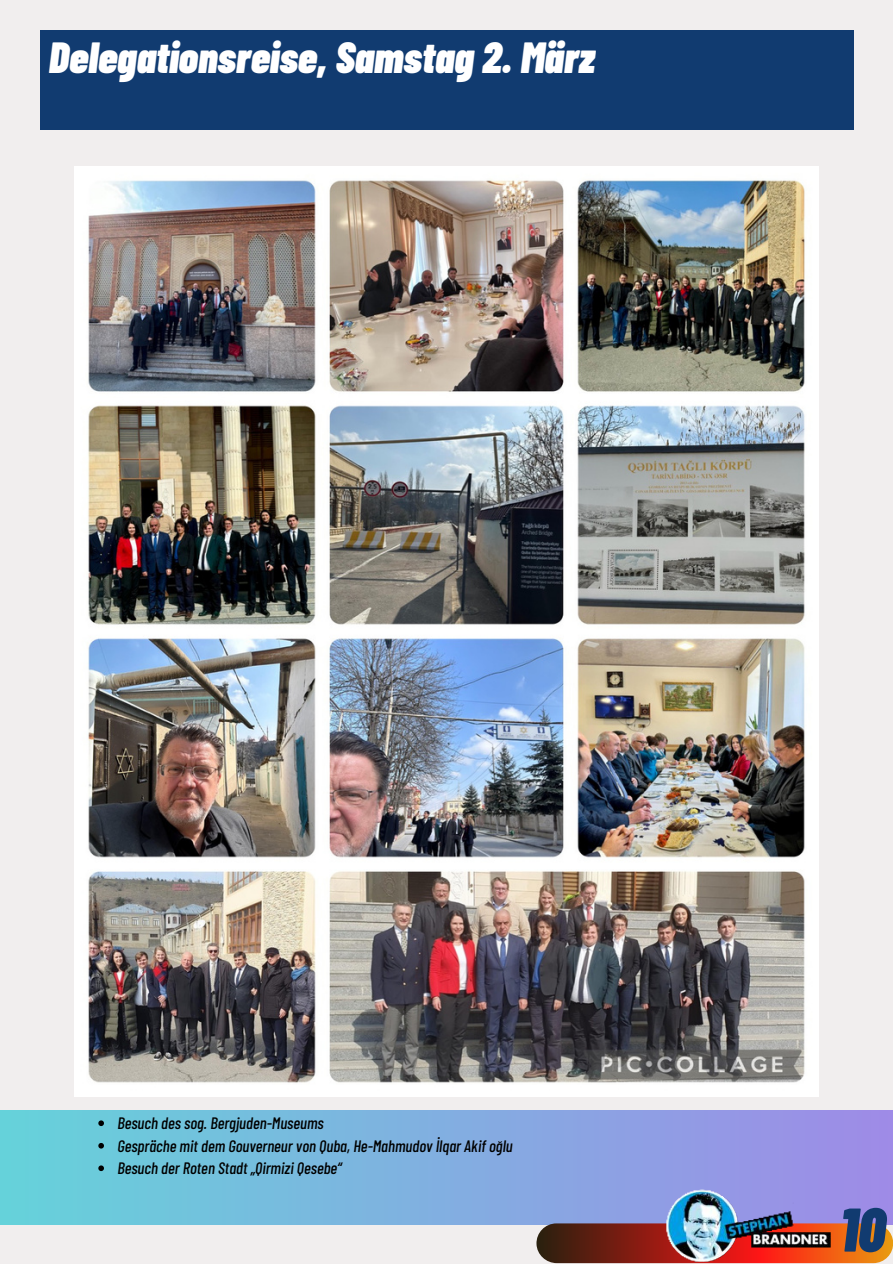
<style>
.page{position:relative;width:893px;height:1264px;background:#fff}
.page>*{position:absolute;margin:0;border:0;box-sizing:border-box;transform-origin:0 0}
.t1{font:italic 900 61.5px "Barlow Condensed";color:#113b70}
.t2{font:italic 900 43.5px "Barlow Condensed";color:#fff}
.t3{font:italic 500 16.5px/22.5px "Barlow Condensed";color:#000}
</style>
<div class="page">
<div style="left:0;top:0;width:892px;height:1263px;background:#f1eeee"></div>
<div style="left:0;top:1110px;width:892px;height:114px;background:linear-gradient(to right,#65d2da,#9f8be7)"></div>
<svg style="left:536px;top:1223px;width:356px;height:40px;background:#94431c"></svg>
<img style="left:662px;top:1186px;width:171px;height:77px">
<div style="left:40px;top:30px;width:813px;height:100px;background:#113b70"></div>
<img style="left:74px;top:166px;width:744px;height:930px">
<svg style="left:98px;top:1120px;width:6px;height:6px"></svg>
<svg style="left:98px;top:1142px;width:6px;height:6px"></svg>
<svg style="left:98px;top:1165px;width:6px;height:6px"></svg>
<h2 class="t2" style="left:49px;top:27px;width:547px">Delegationsreise, Samstag 2. März</h2>
<p class="t3" style="left:117px;top:1111px;width:397px">Besuch des sog. Bergjuden-Museums<br>Gespräche mit dem Gouverneur von Quba, He-Mahmudov İlqar Akif oğlu<br>Besuch der Roten Stadt „Qirmizi Qesebe“</p>
<h1 class="t1" style="left:839px;top:1185px;width:47px">10</h1>
</div>
